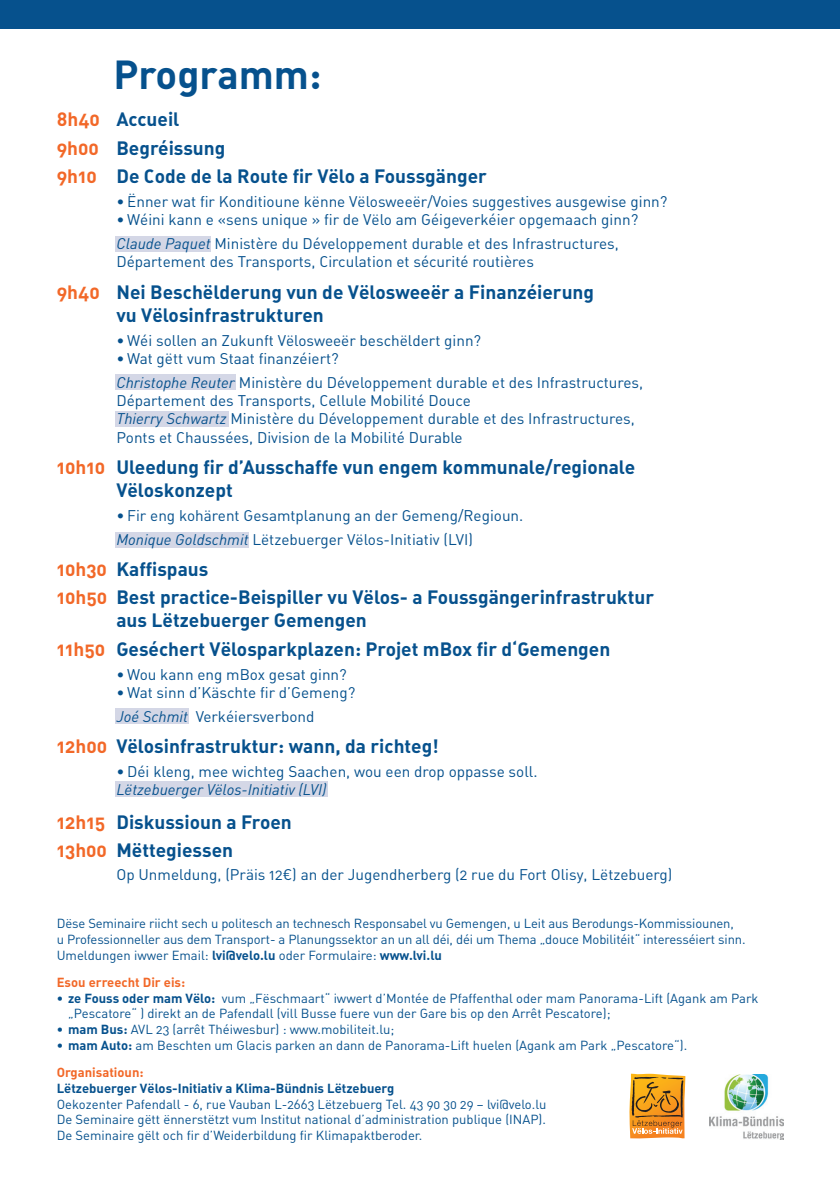
<style>
.page{position:relative;width:840px;height:1191px;background:#fff}
.page>*{position:absolute;margin:0;border:0;box-sizing:border-box;transform-origin:0 0}
.t1{font:40px "DIN Bold Alternate";color:#06518d}
.t2{font:19.2px/23px "DIN Bold Alternate";color:#06518d}
.t3{font:15.2px/18.4px "DIN Regular Alternate";color:#06518d}
.t4{font:italic 15.2px "DIN";color:#06518d}
.t5{font:13px/15.6px "DIN Regular Alternate";color:#06518d}
.t6{font:13px "DIN Bold Alternate";color:#06518d}
.t7{font:13px "DIN Bold Alternate";color:#f26828}
.s1{color:#f26828}
.s2{font-family:"DIN";font-style:italic}
.s3{font-family:"DIN Bold Alternate"}
</style>
<div class="page">
<div style="left:0;top:0;width:839px;height:28px;background:#06518d"></div>
<div style="left:115px;top:236px;width:96px;height:15px;background:#d4d7e6"></div>
<div style="left:115px;top:374px;width:120px;height:16px;background:#d4d7e6"></div>
<div style="left:115px;top:411px;width:113px;height:16px;background:#d4d7e6"></div>
<div style="left:115px;top:532px;width:133px;height:15px;background:#d4d7e6"></div>
<div style="left:115px;top:708px;width:74px;height:15px;background:#d4d7e6"></div>
<div style="left:115px;top:781px;width:212px;height:16px;background:#d4d7e6"></div>
<img style="left:709px;top:1075px;width:73px;height:64px">
<svg style="left:629px;top:1073px;width:56px;height:65px"></svg>
<p class="t1" style="left:113px;top:48px;width:209px">Programm:</p>
<p class="t2" style="left:57px;top:107px;width:124px"><span class="s1">8h40</span> Accueil</p>
<p class="t2" style="left:57px;top:136px;width:170px"><span class="s1">9h00</span> Begréissung</p>
<p class="t2" style="left:57px;top:164px;width:431px"><span class="s1">9h10</span> De Code de la Route fir Vëlo a Foussgänger</p>
<p class="t3" style="left:116px;top:192px;width:552px">• Ënner wat fir Konditioune kënne Vëlosweeër/Voies suggestives ausgewise ginn?</p>
<p class="t3" style="left:116px;top:210px;width:523px">• Wéini kann e «sens unique » fir de Vëlo am Géigeverkéier opgemaach ginn?</p>
<p class="t3" style="left:116px;top:234px;width:503px"><span class="s2">Claude Paquet</span> Ministère du Développement durable et des Infrastructures,<br>Département des Transports, Circulation et sécurité routières</p>
<p class="t2" style="left:116px;top:279px;width:479px;text-indent:-60px"><span class="s1">9h40</span> Nei Beschëlderung vun de Vëlosweeër a Finanzéierung vu Vëlosinfrastrukturen</p>
<p class="t3" style="left:116px;top:330px;width:366px">• Wéi sollen an Zukunft Vëlosweeër beschëldert ginn?</p>
<p class="t3" style="left:116px;top:349px;width:224px">• Wat gëtt vum Staat finanzéiert?</p>
<p class="t3" style="left:116px;top:373px;width:528px"><span class="s2">Christophe Reuter</span> Ministère du Développement durable et des Infrastructures,<br>Département des Transports, Cellule Mobilité Douce</p>
<p class="t3" style="left:116px;top:409px;width:519px"><span class="s2">Thierry Schwartz</span> Ministère du Développement durable et des Infrastructures,<br>Ponts et Chaussées, Division de la Mobilité Durable</p>
<p class="t2" style="left:116px;top:455px;width:520px;text-indent:-60px"><span class="s1">10h10</span> Uleedung fir d’Ausschaffe vun engem kommunale/regionale<br>Vëloskonzept</p>
<p class="t3" style="left:116px;top:506px;width:408px">• Fir eng kohärent Gesamtplanung an der Gemeng/Regioun.</p>
<p class="t3" style="left:116px;top:529px;width:358px"><span class="s2">Monique Goldschmit</span> Lëtzebuerger Vëlos-Initiativ (LVI)</p>
<p class="t2" style="left:57px;top:557px;width:153px"><span class="s1">10h30</span> Kaffispaus</p>
<p class="t2" style="left:116px;top:585px;width:539px;text-indent:-60px"><span class="s1">10h50</span> Best practice-Beispiller vu Vëlos- a Foussgängerinfrastruktur aus Lëtzebuerger Gemengen</p>
<p class="t2" style="left:57px;top:636px;width:555px"><span class="s1">11h50</span> Geséchert Vëlosparkplazen: Projet mBox fir d‘Gemengen</p>
<p class="t3" style="left:116px;top:664px;width:232px">• Wou kann eng mBox gesat ginn?</p>
<p class="t3" style="left:116px;top:683px;width:240px">• Wat sinn d’Käschte fir d’Gemeng?</p>
<p class="t3" style="left:116px;top:706px;width:199px"><span class="s2">Joé Schmit</span> Verkéiersverbond</p>
<p class="t2" style="left:57px;top:734px;width:383px"><span class="s1">12h00</span> Vëlosinfrastruktur: wann, da richteg!</p>
<p class="t3" style="left:116px;top:762px;width:422px">• Déi kleng, mee wichteg Saachen, wou een drop oppasse soll.</p>
<p class="t4" style="left:116px;top:780px;width:211px">Lëtzebuerger Vëlos-Initiativ (LVI)</p>
<p class="t2" style="left:57px;top:809px;width:236px"><span class="s1">12h15</span> Diskussioun a Froen</p>
<p class="t2" style="left:57px;top:838px;width:178px"><span class="s1">13h00</span> Mëttegiessen</p>
<p class="t3" style="left:116px;top:865px;width:557px">Op Unmeldung, (Präis 12€) an der Jugendherberg (2 rue du Fort Olisy, Lëtzebuerg)</p>
<p class="t5" style="left:57px;top:915px;width:690px">Dëse Seminaire riicht sech u politesch an technesch Responsabel vu Gemengen, u Leit aus Berodungs-Kommissiounen,<br>u Professionneller aus dem Transport- a Planungssektor an un all déi, déi um Thema „douce Mobilitéit“ interesséiert sinn.</p>
<p class="t5" style="left:57px;top:947px;width:386px">Umeldungen iwwer Email: <span class="s3">lvi@velo.lu</span> oder Formulaire: <span class="s3">www.lvi.lu</span></p>
<p class="t7" style="left:57px;top:974px;width:130px">Esou erreecht Dir eis:</p>
<p class="t5" style="left:68px;top:990px;width:691px;text-indent:-11px"><span class="s3">• ze Fouss oder mam Vëlo:</span> vum „Fëschmaart“ iwwert d’Montée de Pfaffenthal oder mam Panorama-Lift (Agank am Park „Pescatore“ ) direkt an de Pafendall (vill Busse fuere vun der Gare bis op den Arrêt Pescatore);</p>
<p class="t5" style="left:57px;top:1021px;width:339px"><span class="s3">• mam Bus:</span> AVL 23 (arrêt Théiwesbur) : www.mobiliteit.lu;</p>
<p class="t5" style="left:57px;top:1037px;width:631px"><span class="s3">• mam Auto:</span> am Beschten um Glacis parken an dann de Panorama-Lift huelen (Agank am Park „Pescatore“).</p>
<p class="t7" style="left:57px;top:1064px;width:88px">Organisatioun:</p>
<p class="t6" style="left:57px;top:1079px;width:339px">Lëtzebuerger Vëlos-Initiativ a Klima-Bündnis Lëtzebuerg</p>
<p class="t5" style="left:57px;top:1095px;width:491px">Oekozenter Pafendall - 6, rue Vauban L-2663 Lëtzebuerg Tel. 43 90 30 29 – lvi@velo.lu</p>
<p class="t5" style="left:57px;top:1111px;width:490px">De Seminaire gëtt ënnerstëtzt vum Institut national d’administration publique (INAP).</p>
<p class="t5" style="left:57px;top:1127px;width:367px">De Seminaire gëlt och fir d’Weiderbildung fir Klimapaktberoder.</p>
</div>
